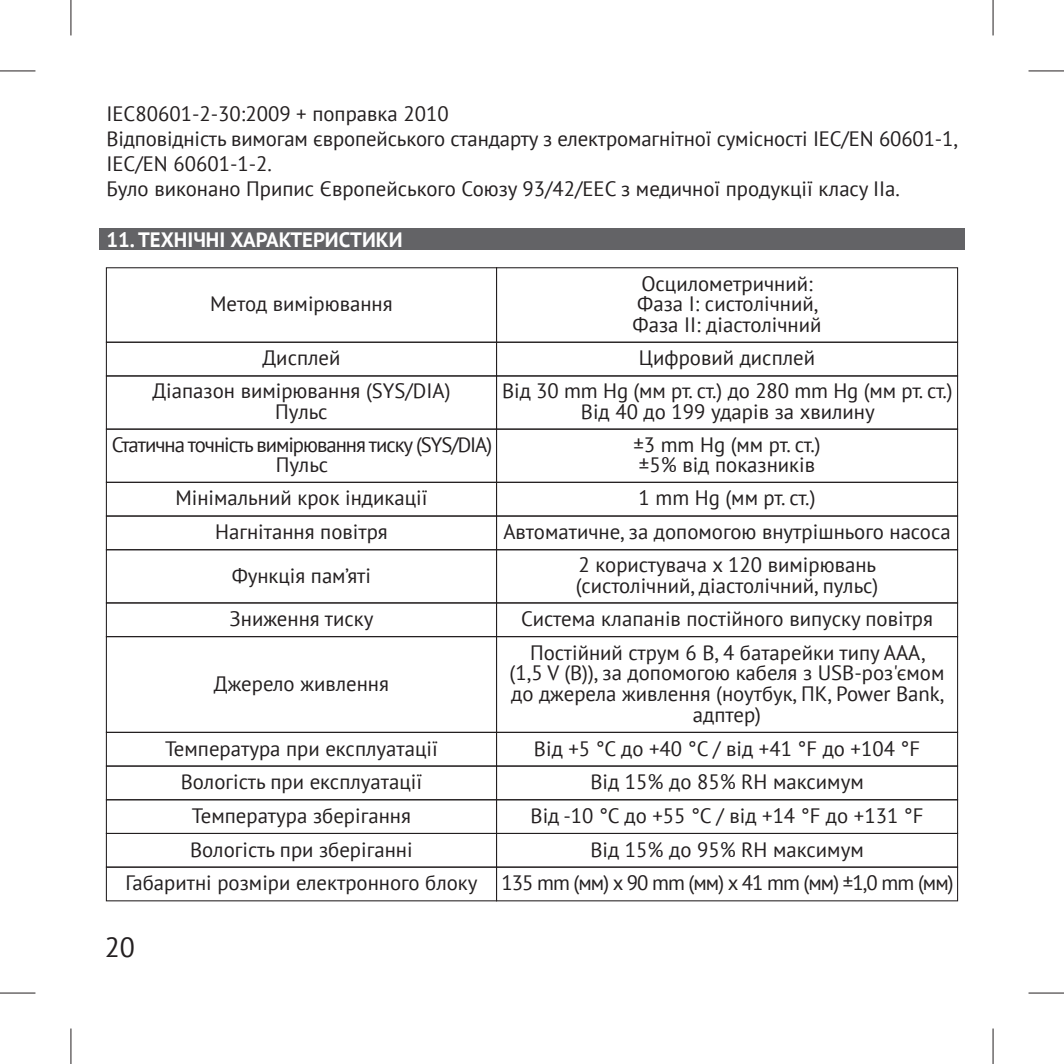
<style>
.page{position:relative;width:1064px;height:1064px;background:#fff}
.page>*{position:absolute;margin:0;border:0;box-sizing:border-box;transform-origin:0 0}
.t1{font:27.75px "PT Sans";color:#231f20}
.t2{font:20.75px/20.8px "PT Sans";color:#231f20}
.t3{font:20.75px/20.8px "PT Sans";letter-spacing:-.05em;color:#231f20;text-align:center}
.t4{font:700 20.75px "PT Sans";color:#fff}
</style>
<div class="page">
<div style="left:99px;top:229px;width:865px;height:21px;background:#636366"></div>
<hr style="left:0;top:70px;width:35px;height:1px;background:#231f20">
<hr style="left:1028px;top:70px;width:35px;height:1px;background:#231f20">
<hr style="left:0;top:992px;width:35px;height:1px;background:#231f20">
<hr style="left:1028px;top:992px;width:35px;height:1px;background:#231f20">
<hr style="left:70px;top:1028px;width:1px;height:35px;background:#231f20">
<hr style="left:70px;top:0;width:1px;height:35px;background:#231f20">
<hr style="left:992px;top:1028px;width:1px;height:35px;background:#231f20">
<hr style="left:992px;top:0;width:1px;height:35px;background:#231f20">
<div style="left:106px;top:267px;width:391px;height:75px;border:1px solid #231f20"></div>
<div style="left:496px;top:267px;width:461px;height:75px;border:1px solid #231f20"></div>
<div style="left:106px;top:341px;width:391px;height:35px;border:1px solid #231f20"></div>
<div style="left:496px;top:341px;width:461px;height:35px;border:1px solid #231f20"></div>
<div style="left:106px;top:375px;width:391px;height:54px;border:1px solid #231f20"></div>
<div style="left:496px;top:375px;width:461px;height:54px;border:1px solid #231f20"></div>
<div style="left:106px;top:428px;width:391px;height:54px;border:1px solid #231f20"></div>
<div style="left:496px;top:428px;width:461px;height:54px;border:1px solid #231f20"></div>
<div style="left:106px;top:481px;width:391px;height:35px;border:1px solid #231f20"></div>
<div style="left:496px;top:481px;width:461px;height:35px;border:1px solid #231f20"></div>
<div style="left:106px;top:515px;width:391px;height:35px;border:1px solid #231f20"></div>
<div style="left:496px;top:515px;width:461px;height:35px;border:1px solid #231f20"></div>
<div style="left:106px;top:549px;width:391px;height:54px;border:1px solid #231f20"></div>
<div style="left:496px;top:549px;width:461px;height:54px;border:1px solid #231f20"></div>
<div style="left:106px;top:602px;width:391px;height:35px;border:1px solid #231f20"></div>
<div style="left:496px;top:602px;width:461px;height:35px;border:1px solid #231f20"></div>
<div style="left:106px;top:635px;width:391px;height:97px;border:1px solid #231f20"></div>
<div style="left:496px;top:635px;width:461px;height:97px;border:1px solid #231f20"></div>
<div style="left:106px;top:731px;width:391px;height:35px;border:1px solid #231f20"></div>
<div style="left:496px;top:731px;width:461px;height:35px;border:1px solid #231f20"></div>
<div style="left:106px;top:765px;width:391px;height:35px;border:1px solid #231f20"></div>
<div style="left:496px;top:765px;width:461px;height:35px;border:1px solid #231f20"></div>
<div style="left:106px;top:798px;width:391px;height:35px;border:1px solid #231f20"></div>
<div style="left:496px;top:798px;width:461px;height:35px;border:1px solid #231f20"></div>
<div style="left:106px;top:832px;width:391px;height:35px;border:1px solid #231f20"></div>
<div style="left:496px;top:832px;width:461px;height:35px;border:1px solid #231f20"></div>
<div style="left:106px;top:866px;width:391px;height:35px;border:1px solid #231f20"></div>
<div style="left:496px;top:866px;width:461px;height:35px;border:1px solid #231f20"></div>
<p class="t2" style="left:106px;top:100px;width:852px;line-height:25.2px">IEC80601-2-30:2009 + поправка 2010<br>Відповідність вимогам європейського стандарту з електромагнітної сумісності IEC/EN 60601-1, IEC/EN 60601-1-2.<br>Було виконано Припис Європейського Союзу 93/42/EЕС з медичної продукції класу IIа.</p>
<p class="t4" style="left:106px;top:226px;width:297px">11. ТЕХНІЧНІ ХАРАКТЕРИСТИКИ</p>
<p class="t2" style="left:210px;top:293px;width:184px">Метод вимірювання</p>
<p class="t2" style="left:632px;top:272px;width:190px;text-align:center">Осцилометричний:<br>Фаза I: систолічний,<br>Фаза II: діастолічний</p>
<p class="t2" style="left:262px;top:347px;width:80px">Дисплей</p>
<p class="t2" style="left:638px;top:347px;width:177px">Цифровий дисплей</p>
<p class="t2" style="left:152px;top:380px;width:299px;text-align:center">Діапазон вимірювання (SYS/DIA)<br>Пульс</p>
<p class="t2" style="left:502px;top:380px;width:452px;text-align:center">Від 30 mm Hg (мм рт. ст.) до 280 mm Hg (мм рт. ст.)<br>Від 40 до 199 ударів за хвилину</p>
<p class="t3" style="left:112px;top:433px;width:382px">Статична точність вимірювання тиску (SYS/DIA)<br>Пульс</p>
<p class="t2" style="left:633px;top:433px;width:189px">±3 mm Hg (мм рт. ст.) ±5% від показників</p>
<p class="t2" style="left:175px;top:487px;width:253px">Мінімальний крок індикації</p>
<p class="t2" style="left:638px;top:487px;width:178px">1 mm Hg (мм рт. ст.)</p>
<p class="t2" style="left:215px;top:521px;width:174px">Нагнітання повітря</p>
<p class="t2" style="left:503px;top:521px;width:448px">Автоматичне, за допомогою внутрішнього насоса</p>
<p class="t2" style="left:232px;top:564px;width:141px">Функція пам’яті</p>
<p class="t2" style="left:575px;top:554px;width:304px">2 користувача х 120 вимірювань (систолічний, діастолічний, пульс)</p>
<p class="t2" style="left:229px;top:607px;width:145px">Зниження тиску</p>
<p class="t2" style="left:521px;top:607px;width:413px">Система клапанів постійного випуску повітря</p>
<p class="t2" style="left:214px;top:672px;width:177px">Джерело живлення</p>
<p class="t2" style="left:509px;top:641px;width:436px;text-align:center">Постійний струм 6 В, 4 батарейки типу ААА,<br>(1,5 V (B)), за допомогою кабеля з USB-роз'ємом до джерела живлення (ноутбук, ПК, Power Bank, адптер)</p>
<p class="t2" style="left:165px;top:737px;width:274px">Температура при експлуатації</p>
<p class="t2" style="left:533px;top:737px;width:387px">Від +5 °C до +40 °C / від +41 °F до +104 °F</p>
<p class="t2" style="left:181px;top:770px;width:243px">Вологість при експлуатації</p>
<p class="t2" style="left:590px;top:770px;width:275px">Від 15% до 85% RH максимум</p>
<p class="t2" style="left:192px;top:804px;width:220px">Температура зберігання</p>
<p class="t2" style="left:530px;top:804px;width:394px">Від -10 °C до +55 °C / від +14 °F до +131 °F</p>
<p class="t2" style="left:190px;top:838px;width:224px">Вологість при зберіганні</p>
<p class="t2" style="left:125px;top:831px;width:829px;line-height:33.8px;text-indent:464px">Від 15% до 95% RH максимум<br>Габаритні розміри електронного блоку 135 mm (мм) х 90 mm (мм) х 41 mm (мм) ±1,0 mm (мм)</p>
<h1 class="t1" style="left:105px;top:929px;width:32px">20</h1>
</div>
